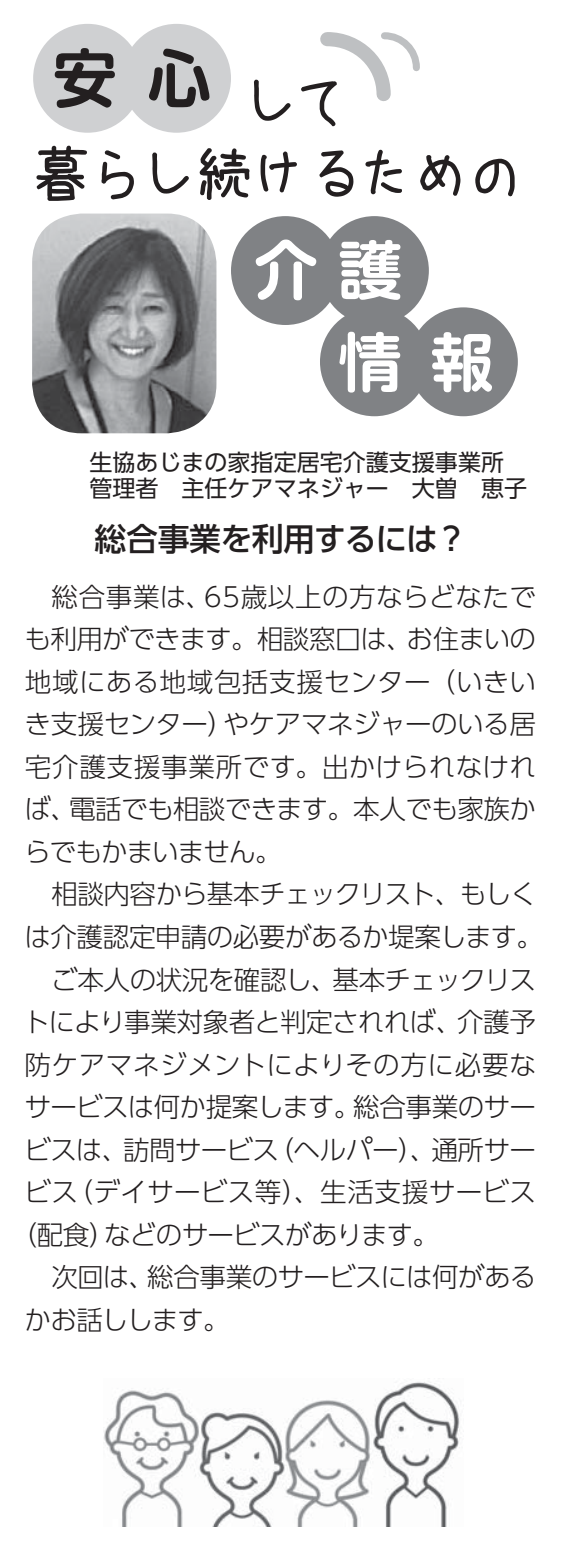
<style>
.page{position:relative;width:561px;height:1541px;background:#fff}
.page>*{position:absolute;margin:0;border:0;box-sizing:border-box;transform-origin:0 0}
.t1{font:63.75px/92px "UD Shin M Go Pro De Bold 90 msp RKSJ H";color:#fff}
.t2{font:63.75px "UD Shin M Go Pro De Bold 90 msp RKSJ H";color:#231f20}
.t3{font:32px "UD Shin Go Pro Medium 90 msp RKSJ H";letter-spacing:-.02em;color:#231f20}
.t4{font:26.5px/42.5px "UD Shin Go Pro Light 90 msp RKSJ H";letter-spacing:-.02em;color:#231f20;text-align:justify}
.t5{font:26.5px "UD Shin Go Pro Light 90 msp RKSJ H";letter-spacing:.02em;color:#231f20}
.t6{font:26.5px "UD Shin Go Pro Light 90 msp RKSJ H";letter-spacing:-.045em;color:#231f20}
.t7{font:26.5px "UD Shin Go Pro Light 90 msp RKSJ H";letter-spacing:.015em;color:#231f20}
.t8{font:26.5px "UD Shin Go Pro Light 90 msp RKSJ H";letter-spacing:-.04em;color:#231f20}
.t9{font:23px/26.5px "UD Shin Go Pro Regular 90 msp RKSJ H";color:#231f20}
</style>
<div class="page">
<img style="left:32px;top:213px;width:184px;height:220px;border-radius:50px">
<div style="left:33px;top:24px;width:109px;height:109px;background:#cfd0d2;border-radius:50%"></div>
<div style="left:320px;top:307px;width:109px;height:109px;background:#808285;border-radius:50%"></div>
<div style="left:231px;top:216px;width:109px;height:109px;background:#808285;border-radius:50%"></div>
<div style="left:122px;top:24px;width:109px;height:109px;background:#cfd0d2;border-radius:50%"></div>
<div style="left:409px;top:307px;width:109px;height:109px;background:#808285;border-radius:50%"></div>
<div style="left:320px;top:216px;width:109px;height:109px;background:#808285;border-radius:50%"></div>
<svg style="left:36px;top:146px;width:478px;height:55px"></svg>
<svg style="left:254px;top:32px;width:166px;height:94px"></svg>
<img style="left:104px;top:1382px;width:357px;height:144px">
<h1 class="t2" style="left:53px;top:55px;width:160px">安心</h1>
<h1 class="t1" style="left:254px;top:233px;width:241px">介護<br>　情報</h1>
<p class="t9" style="left:89px;top:452px;width:439px">生協あじまの家指定居宅介護支援事業所管理者　主任ケアマネジャー　大曽　恵子</p>
<p class="t3" style="left:94px;top:527px;width:375px">総合事業を利用するには？</p>
<p class="t4" style="left:24px;top:579px;width:513px;text-indent:27px">総合事業は、65歳以上の方ならどなたでも利用ができます。相談窓口は、お住まいの地域にある地域包括支援センター（いきいき支援センター）やケアマネジャーのいる居宅介護支援事業所です。出かけられなければ、電話でも相談できます。本人でも家族からでもかまいません。</p>
<p class="t6" style="left:51px;top:884px;width:487px">相談内容から基本チェックリスト、もしく</p>
<p class="t4" style="left:24px;top:919px;width:520px">は介護認定申請の必要があるか堤案します。</p>
<p class="t4" style="left:51px;top:961px;width:487px">ご本人の状況を確認し、基本チェックリス</p>
<p class="t4" style="left:23px;top:1004px;width:514px">トにより事業対象者と判定されれば、介護予</p>
<p class="t7" style="left:25px;top:1054px;width:513px">防ケアマネジメントによりその方に必要な</p>
<p class="t4" style="left:25px;top:1089px;width:513px">サービスは何か提案します。総合事業のサー</p>
<p class="t4" style="left:24px;top:1132px;width:513px">ビスは、訪問サービス（ヘルパー）、通所サー</p>
<p class="t5" style="left:24px;top:1182px;width:513px">ビス（デイサービス等）、生活支援サービス</p>
<p class="t4" style="left:10px;top:1217px;width:430px">（配食）などのサービスがあります。</p>
<p class="t4" style="left:51px;top:1259px;width:486px">次回は、総合事業のサービスには何がある</p>
<p class="t8" style="left:25px;top:1309px;width:207px">かお話しします。</p>
</div>
